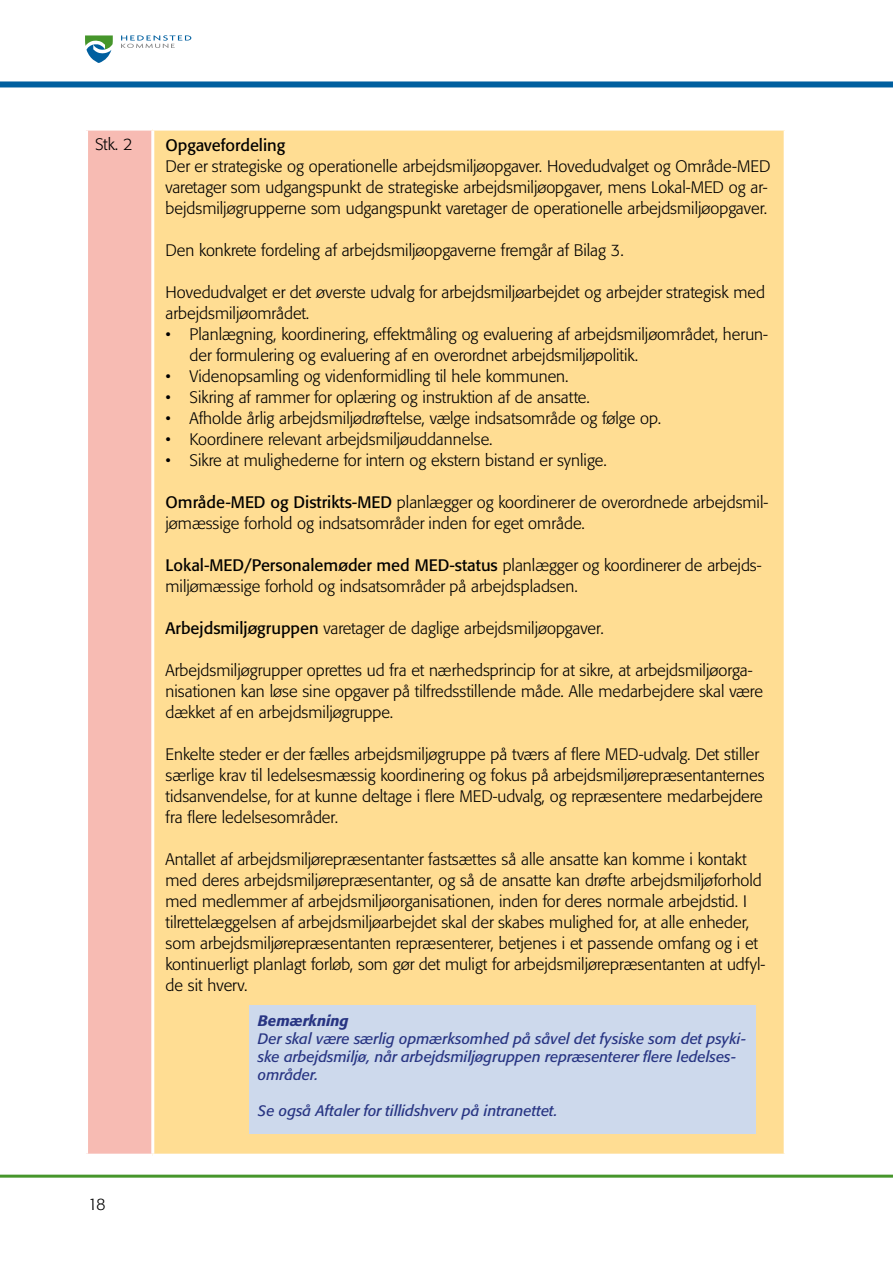
<style>
.page{position:relative;width:893px;height:1263px;background:#fff}
.page>*{position:absolute;margin:0;border:0;box-sizing:border-box;transform-origin:0 0}
.Tabel_-_brød{font:300 16.5px/21px "Formata BQ";color:#000}
.Tabel_-_brød-2{font:16.5px "Formata BQ";color:#000}
.Tabel_-_kursiv{font:italic 15px/18px "Formata BQ";color:#283583}
.Tabel_-_kursiv-2{font:italic 500 15px "Formata BQ";color:#283583}
.s1{font-weight:400}
</style>
<div class="page">
<div style="left:0;top:81px;width:893px;height:6px;background:#005f9f"></div>
<hr style="left:0;top:1175px;width:893px;height:3px;background:#46962b">
<svg style="left:85px;top:35px;width:28px;height:28px"></svg>
<svg style="left:121px;top:35px;width:70px;height:13px"></svg>
<div style="left:87px;top:129px;width:66px;height:1026px;background:#f7bbb3"></div>
<div style="left:153px;top:129px;width:632px;height:1026px;background:#ffdd93"></div>
<hr style="left:85px;top:128px;width:68px;height:3px;background:#fff">
<hr style="left:85px;top:131px;width:3px;height:1023px;background:#fff">
<hr style="left:85px;top:1154px;width:68px;height:3px;background:#fff">
<hr style="left:153px;top:128px;width:634px;height:3px;background:#fff">
<hr style="left:151px;top:131px;width:3px;height:1023px;background:#fff">
<hr style="left:153px;top:1154px;width:634px;height:3px;background:#fff">
<hr style="left:784px;top:131px;width:3px;height:1023px;background:#fff">
<div style="left:249px;top:1005px;width:506px;height:129px;background:#cdd9ec"></div>
<p class="Tabel_-_brød" style="left:95px;top:134px;width:39px">Stk. 2</p>
<p class="Tabel_-_brød-2" style="left:166px;top:135px;width:121px">Opgavefordeling</p>
<p class="Tabel_-_brød" style="left:166px;top:156px;width:606px">Der er strategiske og operationelle arbejdsmiljøopgaver. Hovedudvalget og Område-MED varetager som udgangspunkt de strategiske arbejdsmiljøopgaver, mens Lokal-MED og ar&shy;bejdsmiljøgrupperne som udgangspunkt varetager de operationelle arbejdsmiljøopgaver.</p>
<p class="Tabel_-_brød" style="left:166px;top:240px;width:460px">Den konkrete fordeling af arbejdsmiljøopgaverne fremgår af Bilag 3.</p>
<p class="Tabel_-_brød" style="left:166px;top:282px;width:601px">Hovedudvalget er det øverste udvalg for arbejdsmiljøarbejdet og arbejder strategisk med arbejdsmiljøområdet.</p>
<p class="Tabel_-_brød" style="left:190px;top:324px;width:580px;text-indent:-24px">• Planlægning, koordinering, effektmåling og evaluering af arbejdsmiljøområdet, herun&shy;der formulering og evaluering af en overordnet arbejdsmiljøpolitik.</p>
<p class="Tabel_-_brød" style="left:166px;top:366px;width:405px">• Videnopsamling og videnformidling til hele kommunen.</p>
<p class="Tabel_-_brød" style="left:166px;top:387px;width:426px">• Sikring af rammer for oplæring og instruktion af de ansatte.</p>
<p class="Tabel_-_brød" style="left:166px;top:408px;width:497px">• Afholde årlig arbejdsmiljødrøftelse, vælge indsatsområde og følge op.</p>
<p class="Tabel_-_brød" style="left:166px;top:429px;width:329px">• Koordinere relevant arbejdsmiljøuddannelse.</p>
<p class="Tabel_-_brød" style="left:166px;top:450px;width:443px">• Sikre at mulighederne for intern og ekstern bistand er synlige.</p>
<p class="Tabel_-_brød" style="left:166px;top:492px;width:604px"><span class="s1">Område-MED og Distrikts-MED</span> planlægger og koordinerer de overordnede arbejdsmil&shy;jømæssige forhold og indsatsområder inden for eget område.</p>
<p class="Tabel_-_brød" style="left:166px;top:555px;width:598px"><span class="s1">Lokal-MED/Personalemøder med MED-status</span> planlægger og koordinerer de arbejds&shy;miljømæssige forhold og indsatsområder på arbejdspladsen.</p>
<p class="Tabel_-_brød" style="left:166px;top:618px;width:440px"><span class="s1">Arbejdsmiljøgruppen</span> varetager de daglige arbejdsmiljøopgaver.</p>
<p class="Tabel_-_brød" style="left:166px;top:660px;width:599px">Arbejdsmiljøgrupper oprettes ud fra et nærhedsprincip for at sikre, at arbejdsmiljøorga&shy;nisationen kan løse sine opgaver på tilfredsstillende måde. Alle medarbejdere skal være dækket af en arbejdsmiljøgruppe.</p>
<p class="Tabel_-_brød" style="left:166px;top:744px;width:600px">Enkelte steder er der fælles arbejdsmiljøgruppe på tværs af flere MED-udvalg. Det stiller særlige krav til ledelsesmæssig koordinering og fokus på arbejdsmiljørepræsentanternes tidsanvendelse, for at kunne deltage i flere MED-udvalg, og repræsentere medarbejdere fra flere ledelsesområder.</p>
<p class="Tabel_-_brød" style="left:166px;top:849px;width:601px">Antallet af arbejdsmiljørepræsentanter fastsættes så alle ansatte kan komme i kontakt med deres arbejdsmiljørepræsentanter, og så de ansatte kan drøfte arbejdsmiljøforhold med medlemmer af arbejdsmiljøorganisationen, inden for deres normale arbejdstid. I tilrettelæggelsen af arbejdsmiljøarbejdet skal der skabes mulighed for, at alle enheder, som arbejdsmiljørepræsentanten repræsenterer, betjenes i et passende omfang og i et kontinuerligt planlagt forløb, som gør det muligt for arbejdsmiljørepræsentanten at udfyl&shy;de sit hverv.</p>
<p class="Tabel_-_kursiv-2" style="left:258px;top:1011px;width:92px">Bemærkning</p>
<p class="Tabel_-_kursiv" style="left:258px;top:1029px;width:490px">Der skal være særlig opmærksomhed på såvel det fysiske som det psyki&shy;ske arbejdsmiljø, når arbejdsmiljøgruppen repræsenterer flere ledelses&shy;områder.</p>
<p class="Tabel_-_kursiv" style="left:258px;top:1101px;width:301px">Se også Aftaler for tillidshverv på intranettet.</p>
<p class="Tabel_-_brød" style="left:88px;top:1193px;width:19px">18</p>
</div>
